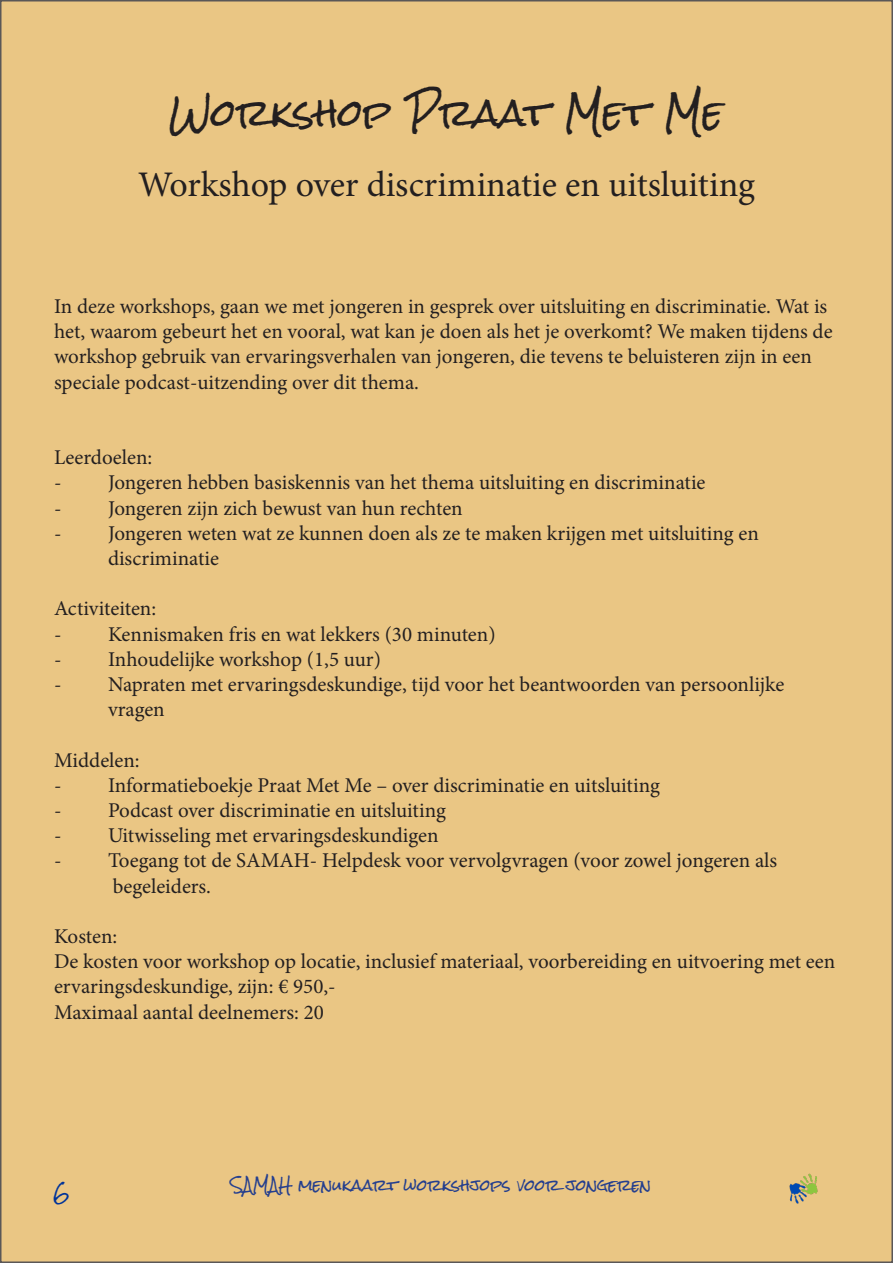
<style>
.page{position:relative;width:893px;height:1263px;background:#fff}
.page>*{position:absolute;margin:0;border:0;box-sizing:border-box;transform-origin:0 0}
.t1{font:36px "Minion Pro";color:#231f20}
.t2{font:36px "Rock Salt Pro";color:#231f20}
.t3{font:21px/25.2px "Minion Pro";color:#231f20}
.t4{font:18px "Rock Salt Pro";color:#039}
.t5{font:15px "Rock Salt Pro";color:#253f8e}
</style>
<div class="page">
<div style="left:1px;top:1px;width:891px;height:1261px;background:#eac684"></div>
<img style="left:789px;top:1173px;width:29px;height:31px">
<p class="t2" style="left:170px;top:93px;width:555px">Workshop Praat Met Me</p>
<p class="t1" style="left:138px;top:161px;width:618px">Workshop over discriminatie en uitsluiting</p>
<p class="t3" style="left:54px;top:294px;width:780px">In deze workshops, gaan we met jongeren in gesprek over uitsluiting en discriminatie. Wat is het, waarom gebeurt het en vooral, wat kan je doen als het je overkomt? We maken tijdens de workshop gebruik van ervaringsverhalen van jongeren, die tevens te beluisteren zijn in een speciale podcast-uitzending over dit thema.</p>
<p class="t3" style="left:54px;top:445px;width:100px">Leerdoelen:</p>
<p class="t3" style="left:54px;top:470px;width:653px">- Jongeren hebben basiskennis van het thema uitsluiting en discriminatie</p>
<p class="t3" style="left:54px;top:495px;width:410px">- Jongeren zijn zich bewust van hun rechten</p>
<p class="t3" style="left:54px;top:521px;width:706px">- Jongeren weten wat ze kunnen doen als ze te maken krijgen met uitsluiting en</p>
<p class="t3" style="left:108px;top:546px;width:113px">discriminatie</p>
<p class="t3" style="left:54px;top:596px;width:104px">Activiteiten:</p>
<p class="t3" style="left:54px;top:621px;width:443px">- Kennismaken fris en wat lekkers (30 minuten)</p>
<p class="t3" style="left:54px;top:647px;width:328px">- Inhoudelijke workshop (1,5 uur)</p>
<p class="t3" style="left:54px;top:672px;width:732px">- Napraten met ervaringsdeskundige, tijd voor het beantwoorden van persoonlijke</p>
<p class="t3" style="left:108px;top:697px;width:58px">vragen</p>
<p class="t3" style="left:54px;top:747px;width:87px">Middelen:</p>
<p class="t3" style="left:54px;top:773px;width:607px">- Informatieboekje Praat Met Me – over discriminatie en uitsluiting</p>
<p class="t3" style="left:54px;top:798px;width:393px">- Podcast over discriminatie en uitsluiting</p>
<p class="t3" style="left:54px;top:823px;width:386px">- Uitwisseling met ervaringsdeskundigen</p>
<p class="t3" style="left:54px;top:848px;width:725px">- Toegang tot de SAMAH- Helpdesk voor vervolgvragen (voor zowel jongeren als</p>
<p class="t3" style="left:113px;top:873px;width:100px">begeleiders.</p>
<p class="t3" style="left:54px;top:924px;width:65px">Kosten:</p>
<p class="t3" style="left:54px;top:949px;width:783px">De kosten voor workshop op locatie, inclusief materiaal, voorbereiding en uitvoering met een ervaringsdeskundige, zijn: € 950,-</p>
<p class="t3" style="left:54px;top:999px;width:271px">Maximaal aantal deelnemers: 20</p>
<p class="t4" style="left:54px;top:1184px;width:17px">6</p>
<p class="t5" style="left:231px;top:1177px;width:422px">SAMAH menukaart workshjops voor jongeren</p>
</div>
